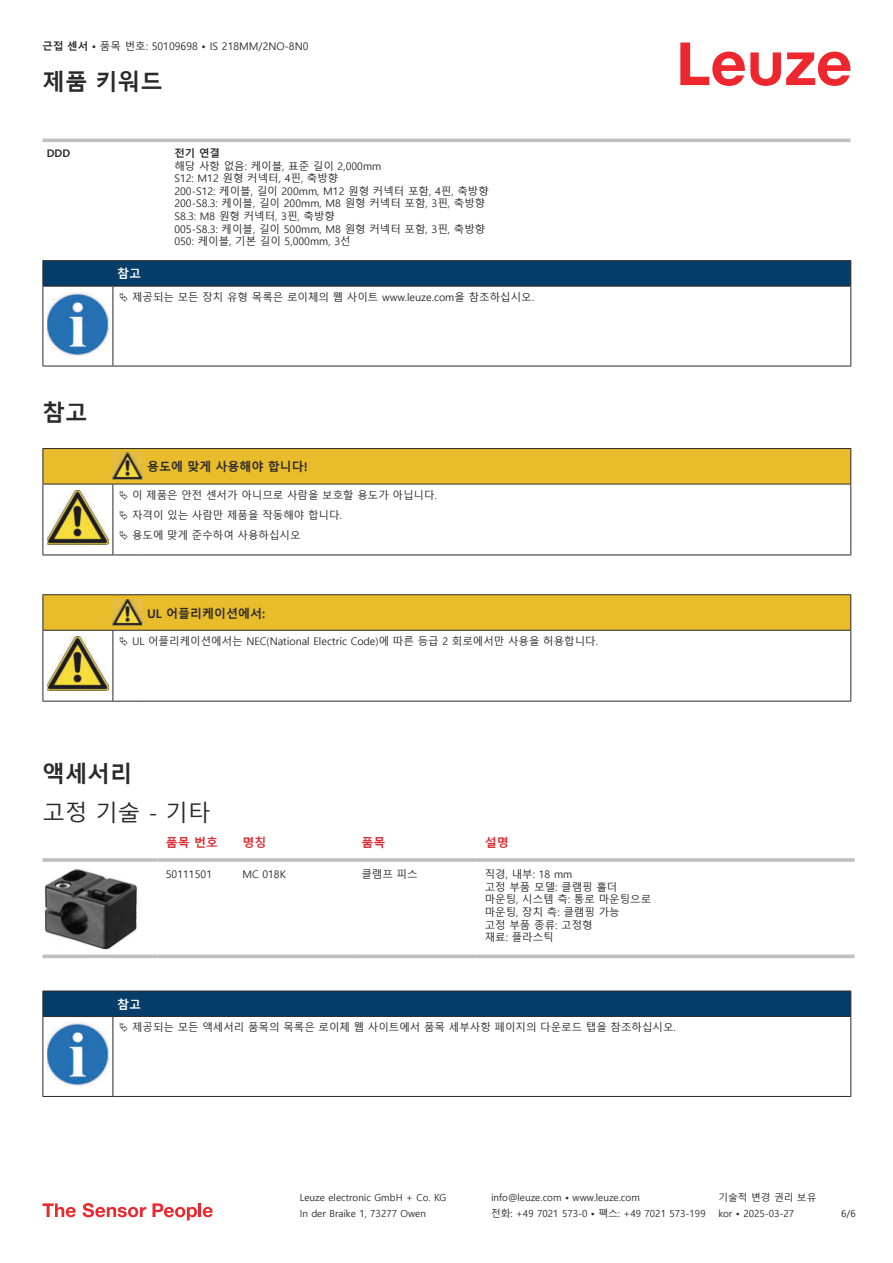
<style>
.page{position:relative;width:893px;height:1263px;background:#fff}
.page>*{position:absolute;margin:0;border:0;box-sizing:border-box;transform-origin:0 0}
.t1{font:700 22.5px "Malgun Gothic";color:#2b292a}
.t2{font:22.5px "Malgun Gothic";color:#2b292a}
.t3{font:700 12px "Malgun Gothic";color:#2b292a}
.t4{font:700 12px "Malgun Gothic";color:#db2a30}
.t5{font:700 12px "Malgun Gothic";color:#fff}
.t6{font:10.5px/12.6px "Malgun Gothic";color:#2b292a}
.t7{font:700 10.5px "Malgun Gothic";color:#2b292a}
.t8{font:9.75px "Malgun Gothic";color:#2b292a}
.s1{font-weight:700}
</style>
<div class="page">
<svg style="left:680px;top:43px;width:170px;height:43px"></svg>
<svg style="left:43px;top:138px;width:807px;height:1px"></svg>
<hr style="left:43px;top:139px;width:127px;height:3px;background:#bdbfc1">
<hr style="left:170px;top:139px;width:680px;height:3px;background:#bdbfc1">
<svg style="left:43px;top:958px;width:811px;height:1px"></svg>
<hr style="left:43px;top:858px;width:114px;height:4px;background:#c3c5c7">
<svg style="left:157px;top:858px;width:77px;height:4px"></svg>
<hr style="left:234px;top:858px;width:119px;height:4px;background:#c4c6c7">
<hr style="left:353px;top:858px;width:123px;height:4px;background:#c3c5c7">
<svg style="left:476px;top:858px;width:379px;height:4px;background:#c3c5c7"></svg>
<svg style="left:43px;top:954px;width:114px;height:4px"></svg>
<svg style="left:157px;top:954px;width:77px;height:4px"></svg>
<svg style="left:234px;top:954px;width:119px;height:4px"></svg>
<svg style="left:353px;top:954px;width:123px;height:4px"></svg>
<svg style="left:476px;top:954px;width:379px;height:4px;background:#c6c8ca"></svg>
<img style="left:44px;top:869px;width:93px;height:81px">
<svg style="left:44px;top:1017px;width:806px;height:79px"></svg>
<hr style="left:43px;top:1016px;width:70px;height:1px;background:#2b292a">
<div style="left:43px;top:991px;width:808px;height:25px;background:#063d69"></div>
<hr style="left:113px;top:1016px;width:738px;height:1px;background:#2b292a">
<hr style="left:43px;top:1017px;width:1px;height:75px;background:#2b292a">
<hr style="left:113px;top:1017px;width:1px;height:75px;background:#2b292a">
<hr style="left:850px;top:1017px;width:1px;height:75px;background:#2b292a">
<hr style="left:43px;top:1096px;width:70px;height:1px;background:#2b292a">
<hr style="left:113px;top:1096px;width:738px;height:1px;background:#2b292a">
<img style="left:47px;top:1023px;width:61px;height:63px">
<div style="left:115px;top:1017px;width:734px;height:21px;background:#fff"></div>
<svg style="left:43px;top:1203px;width:33px;height:14px"></svg>
<svg style="left:83px;top:1203px;width:63px;height:14px"></svg>
<svg style="left:153px;top:1203px;width:44px;height:17px"></svg>
<hr style="left:198px;top:1203px;width:3px;height:14px;background:#ed272d">
<svg style="left:203px;top:1207px;width:10px;height:10px"></svg>
<svg style="left:44px;top:287px;width:806px;height:79px"></svg>
<hr style="left:43px;top:260px;width:70px;height:1px;background:#2b292a">
<hr style="left:43px;top:286px;width:70px;height:1px;background:#2b292a">
<hr style="left:113px;top:260px;width:738px;height:1px;background:#2b292a">
<svg style="left:43px;top:261px;width:808px;height:25px;background:#063c67"></svg>
<hr style="left:113px;top:286px;width:738px;height:1px;background:#2b292a">
<hr style="left:43px;top:287px;width:1px;height:75px;background:#2b292a">
<hr style="left:113px;top:287px;width:1px;height:75px;background:#2b292a">
<hr style="left:850px;top:287px;width:1px;height:75px;background:#2b292a">
<hr style="left:43px;top:366px;width:70px;height:1px;background:#2b292a">
<hr style="left:113px;top:366px;width:738px;height:1px;background:#2b292a">
<img style="left:47px;top:293px;width:61px;height:62px">
<div style="left:115px;top:287px;width:734px;height:20px;background:#fff"></div>
<hr style="left:43px;top:448px;width:70px;height:1px;background:#2b292a">
<hr style="left:113px;top:448px;width:30px;height:1px;background:#2b292a">
<hr style="left:143px;top:448px;width:708px;height:1px;background:#2b292a">
<hr style="left:43px;top:555px;width:70px;height:1px;background:#2b292a">
<hr style="left:113px;top:555px;width:30px;height:1px;background:#2b292a">
<hr style="left:143px;top:555px;width:708px;height:1px;background:#2b292a">
<div style="left:44px;top:595px;width:806px;height:35px;background:#e8bc2a"></div>
<svg style="left:44px;top:631px;width:806px;height:70px"></svg>
<hr style="left:43px;top:594px;width:70px;height:1px;background:#2b292a">
<hr style="left:43px;top:595px;width:1px;height:35px;background:#2b292a">
<hr style="left:43px;top:630px;width:70px;height:1px;background:#2b292a">
<hr style="left:113px;top:594px;width:30px;height:1px;background:#2b292a">
<hr style="left:113px;top:630px;width:30px;height:1px;background:#2b292a">
<hr style="left:143px;top:594px;width:708px;height:1px;background:#2b292a">
<hr style="left:850px;top:595px;width:1px;height:35px;background:#2b292a">
<hr style="left:143px;top:630px;width:708px;height:1px;background:#2b292a">
<hr style="left:43px;top:631px;width:1px;height:66px;background:#2b292a">
<hr style="left:113px;top:631px;width:1px;height:66px;background:#2b292a">
<hr style="left:850px;top:631px;width:1px;height:66px;background:#2b292a">
<hr style="left:43px;top:701px;width:70px;height:1px;background:#2b292a">
<hr style="left:113px;top:701px;width:30px;height:1px;background:#2b292a">
<hr style="left:143px;top:701px;width:708px;height:1px;background:#2b292a">
<img style="left:113px;top:599px;width:30px;height:26px">
<img style="left:47px;top:637px;width:61px;height:53px">
<div style="left:115px;top:631px;width:734px;height:20px;background:#fff"></div>
<svg style="left:43px;top:449px;width:808px;height:106px"></svg>
<p class="t6" style="left:43px;top:40px;width:268px"><span class="s1">근접 센서 •</span> 품목 번호: 50109698 <span class="s1">•</span> IS 218MM/2NO-8N0</p>
<h1 class="t1" style="left:43px;top:69px;width:122px">제품 키워드</h1>
<p class="t7" style="left:47px;top:149px;width:25px">DDD</p>
<p class="t7" style="left:174px;top:147px;width:47px">전기 연결</p>
<p class="t6" style="left:174px;top:160px;width:316px">해당 사항 없음: 케이블, 표준 길이 2,000mm<br>S12: M12 원형 커넥터, 4핀, 축방향<br>200-S12: 케이블, 길이 200mm, M12 원형 커넥터 포함, 4핀, 축방향<br>200-S8.3: 케이블, 길이 200mm, M8 원형 커넥터 포함, 3핀, 축방향<br>S8.3: M8 원형 커넥터, 3핀, 축방향<br>005-S8.3: 케이블, 길이 500mm, M8 원형 커넥터 포함, 3핀, 축방향<br>050: 케이블, 기본 길이 5,000mm, 3선</p>
<p class="t5" style="left:117px;top:267px;width:25px">참고</p>
<p class="t6" style="left:132px;top:291px;width:403px">제공되는 모든 장치 유형 목록은 로이체의 웹 사이트 www.leuze.com을 참조하십시오.</p>
<h1 class="t1" style="left:43px;top:400px;width:46px">참고</h1>
<p class="t3" style="left:147px;top:460px;width:162px">용도에 맞게 사용해야 합니다!</p>
<p class="t6" style="left:132px;top:485px;width:306px;line-height:20.2px">이 제품은 안전 센서가 아니므로 사람을 보호할 용도가 아닙니다. 자격이 있는 사람만 제품을 작동해야 합니다.<br>용도에 맞게 준수하여 사용하십시오</p>
<p class="t3" style="left:147px;top:606px;width:120px">UL 어플리케이션에서:</p>
<p class="t6" style="left:132px;top:635px;width:467px">UL 어플리케이션에서는 NEC(National Electric Code)에 따른 등급 2 회로에서만 사용을 허용합니다.</p>
<h1 class="t1" style="left:43px;top:760px;width:91px">액세서리</h1>
<h1 class="t2" style="left:43px;top:799px;width:169px">고정 기술 - 기타</h1>
<p class="t4" style="left:166px;top:836px;width:54px">품목 번호</p>
<p class="t4" style="left:242px;top:836px;width:25px">명칭</p>
<p class="t4" style="left:361px;top:836px;width:25px">품목</p>
<p class="t4" style="left:485px;top:836px;width:25px">설명</p>
<p class="t6" style="left:166px;top:868px;width:48px">50111501</p>
<p class="t6" style="left:242px;top:868px;width:45px">MC 018K</p>
<p class="t6" style="left:361px;top:868px;width:58px">클램프 피스</p>
<p class="t6" style="left:485px;top:868px;width:168px">직경, 내부: 18 mm<br>고정 부품 모델: 클램핑 홀더 마운팅, 시스템 측: 통로 마운팅으로 마운팅, 장치 측: 클램핑 가능<br>고정 부품 종류: 고정형<br>재료: 플라스틱</p>
<p class="t5" style="left:117px;top:997px;width:25px">참고</p>
<p class="t6" style="left:132px;top:1021px;width:545px">제공되는 모든 액세서리 품목의 목록은 로이체 웹 사이트에서 품목 세부사항 페이지의 다운로드 탭을 참조하십시오.</p>
<p class="t8" style="left:300px;top:1192px;width:148px">Leuze electronic GmbH + Co. KG</p>
<p class="t8" style="left:491px;top:1192px;width:150px">info@leuze.com • www.leuze.com</p>
<p class="t8" style="left:718px;top:1192px;width:100px">기술적 변경 권리 보유</p>
<p class="t8" style="left:300px;top:1208px;width:128px">In der Braike 1, 73277 Owen</p>
<p class="t8" style="left:491px;top:1208px;width:216px">전화: +49 7021 573-0 • 팩스: +49 7021 573-199</p>
<p class="t8" style="left:718px;top:1208px;width:77px">kor • 2025-03-27</p>
<p class="t8" style="left:841px;top:1208px;width:16px">6/6</p>
</div>
